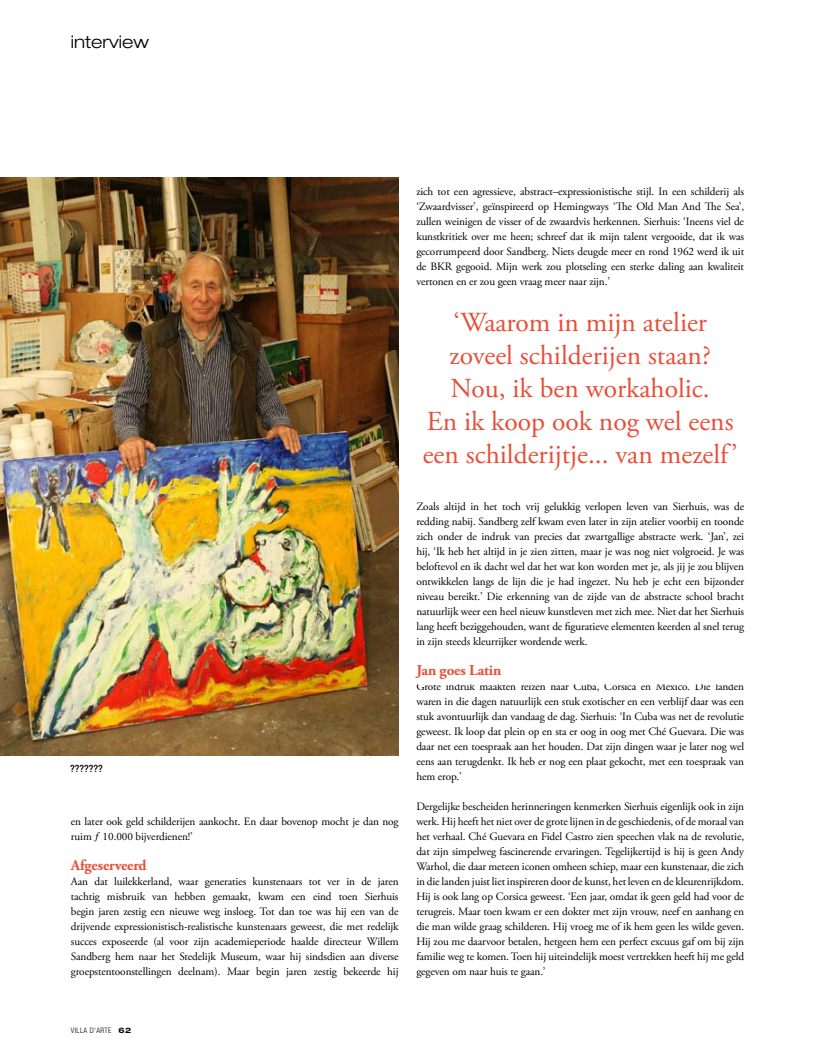
<style>
.page{position:relative;width:815px;height:1063px;background:#fff}
.page>*{position:absolute;margin:0;border:0;box-sizing:border-box;transform-origin:0 0}
.t1{font:27.5px/33px "Adobe Garamond Pro";color:#e84e37;text-align:center}
.t2{font:300 expanded 17.5px "Helvetica Neue LT Std";color:#000}
.t3{font:700 15px "Adobe Garamond Pro";letter-spacing:-.01em;color:#e84e37}
.t4{font:11.25px/15px "Adobe Garamond Pro";letter-spacing:-.01em;color:#000;text-align:justify}
.t5{font:500 condensed 10px "Helvetica Neue LT Std";color:#000}
.t6{font:300 condensed 7.5px "Helvetica Neue LT Std";letter-spacing:.05em;color:#000}
.s1{font-weight:700;font-stretch:expanded}
</style>
<div class="page">
<img style="left:0;top:177px;width:399px;height:579px">
<h2 class="t2" style="left:71px;top:31px;width:80px">interview</h2>
<p class="t5" style="left:70px;top:763px;width:34px">???????</p>
<p class="t4" style="left:71px;top:814px;width:329px">en later ook geld schilderijen aankocht. En daar bovenop mocht je dan nog ruim ƒ 10.000 bijverdienen!’</p>
<h3 class="t3" style="left:71px;top:857px;width:77px">Afgeserveerd</h3>
<p class="t4" style="left:71px;top:874px;width:329px">Aan dat luilekkerland, waar generaties kunstenaars tot ver in de jaren tachtig misbruik van hebben gemaakt, kwam een eind toen Sierhuis begin jaren zestig een nieuwe weg insloeg. Tot dan toe was hij een van de drijvende expressionistisch-realistische kunstenaars geweest, die met redelijk succes exposeerde (al voor zijn academieperiode haalde directeur Willem Sandberg hem naar het Stedelijk Museum, waar hij sindsdien aan diverse groepstentoonstellingen deelnam). Maar begin jaren zestig bekeerde hij</p>
<p class="t4" style="left:416px;top:184px;width:329px">zich tot een agressieve, abstract–expressionistische stijl. In een schilderij als ‘Zwaardvisser’, geïnspireerd op Hemingways ‘The Old Man And The Sea’, zullen weinigen de visser of de zwaardvis herkennen. Sierhuis: ‘Ineens viel de kunstkritiek over me heen; schreef dat ik mijn talent vergooide, dat ik was gecorrumpeerd door Sandberg. Niets deugde meer en rond 1962 werd ik uit de BKR gegooid. Mijn werk zou plotseling een sterke daling aan kwaliteit vertonen en er zou geen vraag meer naar zijn.’</p>
<h1 class="t1" style="left:423px;top:307px;width:316px">‘Waarom in mijn atelier zoveel schilderijen staan?<br>Nou, ik ben workaholic.<br>En ik koop ook nog wel eens een schilderijtje... van mezelf’</h1>
<p class="t4" style="left:416px;top:499px;width:329px">Zoals altijd in het toch vrij gelukkig verlopen leven van Sierhuis, was de redding nabij. Sandberg zelf kwam even later in zijn atelier voorbij en toonde zich onder de indruk van precies dat zwartgallige abstracte werk. ‘Jan’, zei hij, ‘Ik heb het altijd in je zien zitten, maar je was nog niet volgroeid. Je was beloftevol en ik dacht wel dat het wat kon worden met je, als jij je zou blijven ontwikkelen langs de lijn die je had ingezet. Nu heb je echt een bijzonder niveau bereikt.’ Die erkenning van de zijde van de abstracte school bracht natuurlijk weer een heel nieuw kunstleven met zich mee. Niet dat het Sierhuis lang heeft beziggehouden, want de figuratieve elementen keerden al snel terug in zijn steeds kleurrijker wordende werk.</p>
<h3 class="t3" style="left:416px;top:662px;width:86px">Jan goes Latin</h3>
<p class="t4" style="left:416px;top:679px;width:329px">Grote indruk maakten reizen naar Cuba, Corsica en Mexico. Die landen waren in die dagen natuurlijk een stuk exotischer en een verblijf daar was een stuk avontuurlijk dan vandaag de dag. Sierhuis: ‘In Cuba was net de revolutie geweest. Ik loop dat plein op en sta er oog in oog met Ché Guevara. Die was daar net een toespraak aan het houden. Dat zijn dingen waar je later nog wel eens aan terugdenkt. Ik heb er nog een plaat gekocht, met een toespraak van hem erop.’</p>
<p class="t4" style="left:416px;top:799px;width:329px">Dergelijke bescheiden herinneringen kenmerken Sierhuis eigenlijk ook in zijn werk. Hij heeft het niet over de grote lijnen in de geschiedenis, of de moraal van het verhaal. Ché Guevara en Fidel Castro zien speechen vlak na de revolutie, dat zijn simpelweg fascinerende ervaringen. Tegelijkertijd is hij is geen Andy Warhol, die daar meteen iconen omheen schiep, maar een kunstenaar, die zich in die landen juist liet inspireren door de kunst, het leven en de kleurenrijkdom.<br>Hij is ook lang op Corsica geweest. ‘Een jaar, omdat ik geen geld had voor de terugreis. Maar toen kwam er een dokter met zijn vrouw, neef en aanhang en die man wilde graag schilderen. Hij vroeg me of ik hem geen les wilde geven.<br>Hij zou me daarvoor betalen, hetgeen hem een perfect excuus gaf om bij zijn familie weg te komen. Toen hij uiteindelijk moest vertrekken heeft hij me geld gegeven om naar huis te gaan.’</p>
<p class="t6" style="left:71px;top:1026px;width:62px">VILLA D'ARTE <span class="s1">62</span></p>
</div>
